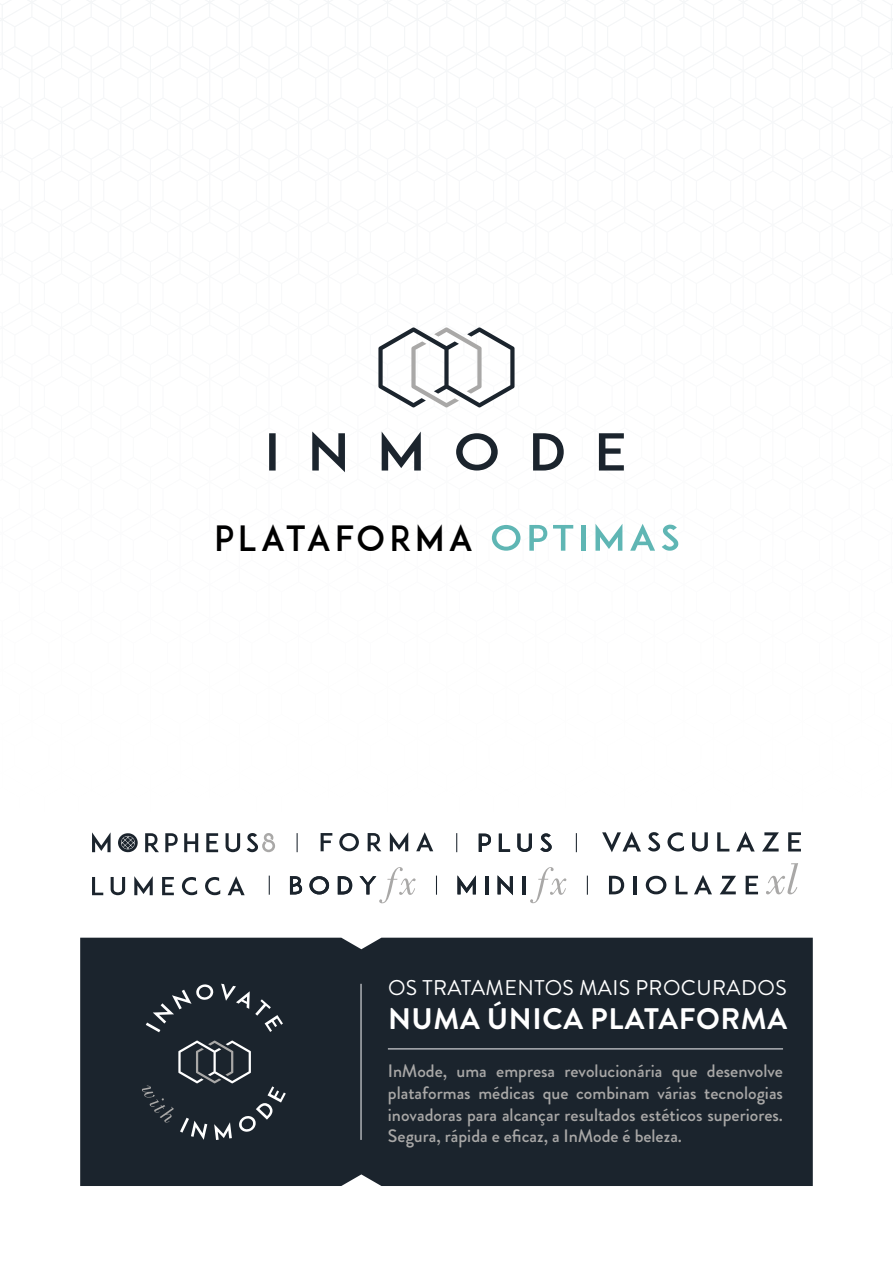
<style>
.page{position:relative;width:893px;height:1263px;background:#fff}
.page>*{position:absolute;margin:0;border:0;box-sizing:border-box;transform-origin:0 0}
.t1{font:34.5px "ADAM.CGPRO";letter-spacing:.125em;color:#000}
.t2{font:700 29.7px "Brandon Grotesque";letter-spacing:.02em;color:#fff}
.t3{font:21.3px "Brandon Grotesque";letter-spacing:.02em;color:#fff}
.t4{font:500 18px/21.6px "Brandon Grotesque";color:#a9a8a7;text-align:justify}
</style>
<div class="page">
<svg style="left:378px;top:327px;width:136px;height:80px"></svg>
<svg style="left:269px;top:431px;width:355px;height:41px"></svg>
<div style="left:80px;top:938px;width:733px;height:248px;background:#1b242d"></div>
<hr style="left:361px;top:984px;width:1px;height:156px;background:#f7f7f9">
<svg style="left:146px;top:984px;width:137px;height:48px;background:#323a42"></svg>
<svg style="left:142px;top:1040px;width:144px;height:100px;background:#2f373f"></svg>
<hr style="left:388px;top:1048px;width:395px;height:1px;background:#f7f7f9">
<svg style="left:587px;top:876px;width:1px;height:19px"></svg>
<svg style="left:457px;top:875px;width:19px;height:19px"></svg>
<hr style="left:485px;top:876px;width:3px;height:18px;background:#1b242d">
<svg style="left:498px;top:875px;width:15px;height:20px"></svg>
<hr style="left:522px;top:876px;width:3px;height:18px;background:#1b242d">
<svg style="left:530px;top:867px;width:36px;height:36px"></svg>
<svg style="left:290px;top:876px;width:12px;height:18px"></svg>
<svg style="left:309px;top:876px;width:20px;height:18px"></svg>
<svg style="left:338px;top:876px;width:14px;height:18px"></svg>
<svg style="left:359px;top:867px;width:57px;height:36px"></svg>
<svg style="left:436px;top:876px;width:1px;height:19px"></svg>
<svg style="left:269px;top:876px;width:1px;height:19px"></svg>
<svg style="left:92px;top:877px;width:11px;height:18px"></svg>
<svg style="left:111px;top:877px;width:14px;height:18px"></svg>
<svg style="left:134px;top:876px;width:19px;height:19px"></svg>
<svg style="left:162px;top:877px;width:12px;height:18px"></svg>
<svg style="left:182px;top:877px;width:15px;height:18px"></svg>
<svg style="left:205px;top:877px;width:15px;height:18px"></svg>
<svg style="left:228px;top:876px;width:17px;height:19px"></svg>
<svg style="left:609px;top:876px;width:15px;height:18px"></svg>
<hr style="left:633px;top:876px;width:4px;height:18px;background:#1b242d">
<svg style="left:646px;top:876px;width:20px;height:18px"></svg>
<svg style="left:676px;top:876px;width:11px;height:18px"></svg>
<svg style="left:694px;top:875px;width:18px;height:19px"></svg>
<svg style="left:720px;top:876px;width:16px;height:18px"></svg>
<svg style="left:746px;top:876px;width:12px;height:18px"></svg>
<svg style="left:766px;top:863px;width:32px;height:31px"></svg>
<svg style="left:492px;top:525px;width:28px;height:26px"></svg>
<svg style="left:529px;top:525px;width:18px;height:26px"></svg>
<svg style="left:553px;top:525px;width:20px;height:26px"></svg>
<div style="left:581px;top:525px;width:5px;height:26px;background:#5fb6b4"></div>
<svg style="left:595px;top:524px;width:27px;height:27px"></svg>
<svg style="left:630px;top:524px;width:25px;height:27px"></svg>
<svg style="left:662px;top:524px;width:16px;height:27px"></svg>
<svg style="left:479px;top:834px;width:12px;height:18px"></svg>
<svg style="left:499px;top:834px;width:11px;height:18px"></svg>
<svg style="left:517px;top:834px;width:15px;height:18px"></svg>
<svg style="left:540px;top:833px;width:12px;height:19px"></svg>
<svg style="left:321px;top:833px;width:11px;height:18px"></svg>
<svg style="left:339px;top:833px;width:20px;height:18px"></svg>
<svg style="left:368px;top:833px;width:13px;height:18px"></svg>
<svg style="left:390px;top:832px;width:18px;height:19px"></svg>
<svg style="left:416px;top:832px;width:17px;height:19px"></svg>
<svg style="left:297px;top:833px;width:1px;height:19px"></svg>
<svg style="left:456px;top:833px;width:1px;height:19px"></svg>
<svg style="left:576px;top:833px;width:1px;height:19px"></svg>
<svg style="left:92px;top:832px;width:19px;height:20px"></svg>
<svg style="left:145px;top:833px;width:14px;height:19px"></svg>
<svg style="left:165px;top:833px;width:13px;height:19px"></svg>
<svg style="left:184px;top:833px;width:14px;height:19px"></svg>
<svg style="left:206px;top:833px;width:12px;height:19px"></svg>
<svg style="left:226px;top:833px;width:14px;height:19px"></svg>
<svg style="left:247px;top:833px;width:28px;height:19px"></svg>
<svg style="left:118px;top:833px;width:20px;height:19px"></svg>
<svg style="left:602px;top:831px;width:199px;height:21px"></svg>
<h1 class="t1" style="left:215px;top:517px;width:260px">PLATAFORMA</h1>
<p class="t3" style="left:388px;top:973px;width:400px">OS TRATAMENTOS MAIS PROCURADOS</p>
<h2 class="t2" style="left:388px;top:998px;width:400px">NUMA ÚNICA PLATAFORMA</h2>
<p class="t4" style="left:388px;top:1061px;width:397px">InMode, uma empresa revolucionária que desenvolve plataformas médicas que combinam várias tecnologias inovadoras para alcançar resultados estéticos superiores.<br>Segura, rápida e eficaz, a InMode é beleza.</p>
</div>
